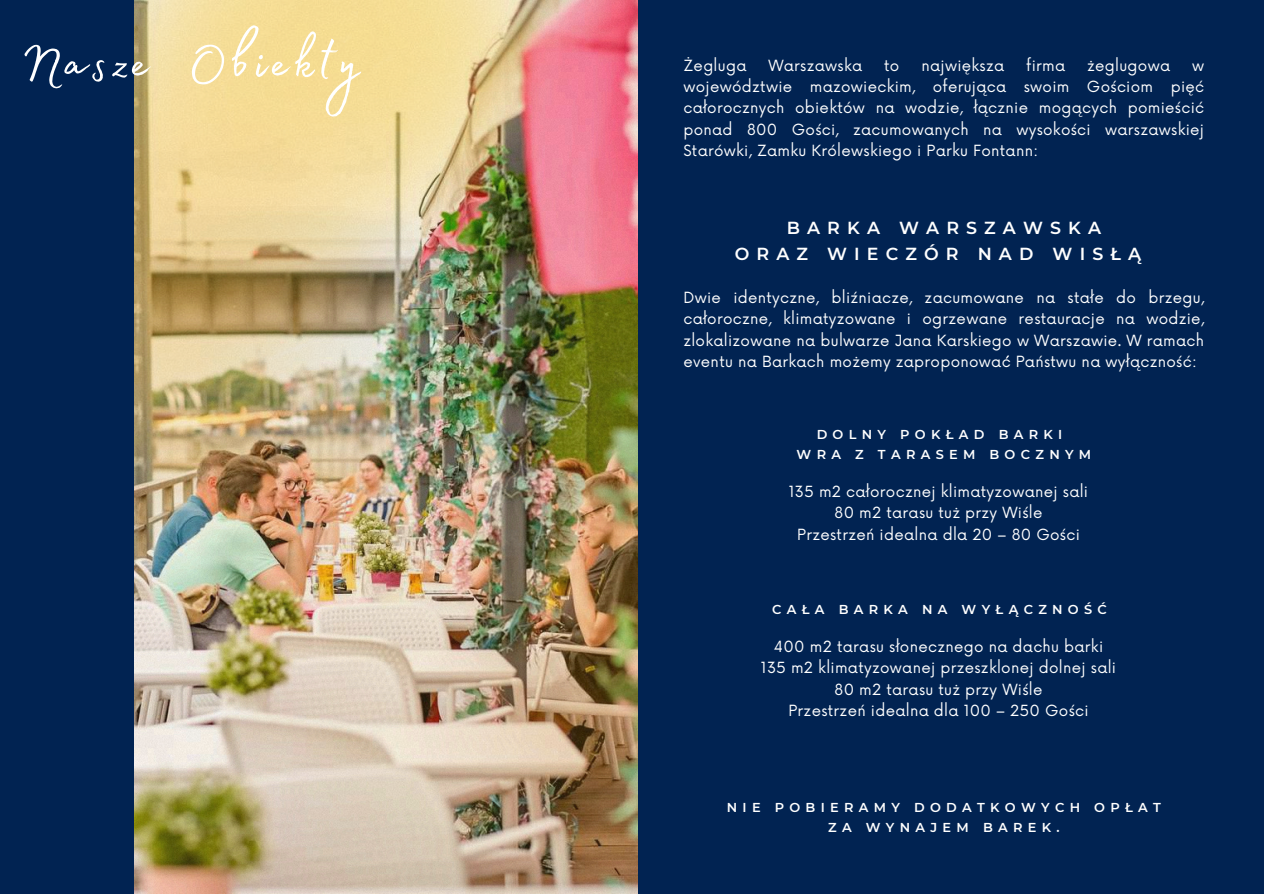
<style>
.page{position:relative;width:1264px;height:894px;background:#fff}
.page>*{position:absolute;margin:0;border:0;box-sizing:border-box;transform-origin:0 0}
.t1{font:67.5px "Madelyn Fill";letter-spacing:.065em;color:#fff}
.t2{font:600 17.4px/26px "Montserrat";letter-spacing:.41em;color:#fff}
.t3{font:15px/21.5px "Now";letter-spacing:.02em;color:#fff;text-align:justify}
.t4{font:600 12.9px/19.4px "Montserrat";letter-spacing:.41em;color:#fff}
</style>
<div class="page">
<div style="left:0;top:0;width:1263px;height:893px;background:#012352"></div>
<img style="left:135px;top:0;width:502px;height:893px">
<h1 class="t1" style="left:21px;top:11px;width:340px">Nasze Obiekty</h1>
<p class="t3" style="left:683px;top:55px;width:64px">Żegluga</p>
<p class="t3" style="left:768px;top:55px;width:95px">Warszawska</p>
<p class="t3" style="left:884px;top:55px;width:17px">to</p>
<p class="t3" style="left:921px;top:55px;width:84px">największa</p>
<p class="t3" style="left:1026px;top:55px;width:40px">firma</p>
<p class="t3" style="left:1087px;top:55px;width:84px">żeglugowa</p>
<p class="t3" style="left:683px;top:55px;width:522px;text-indent:508px">w województwie mazowieckim, oferująca swoim Gościom pięć całorocznych obiektów na wodzie, łącznie mogących pomieścić ponad 800 Gości, zacumowanych na wysokości warszawskiej Starówki, Zamku Królewskiego i Parku Fontann:</p>
<p class="t2" style="left:734px;top:214px;width:408px;text-indent:52px">BARKA WARSZAWSKA<br>ORAZ WIECZÓR NAD WISŁĄ</p>
<p class="t3" style="left:683px;top:287px;width:522px">Dwie identyczne, bliźniacze, zacumowane na stałe do brzegu, całoroczne, klimatyzowane i ogrzewane restauracje na wodzie, zlokalizowane na bulwarze Jana Karskiego w Warszawie. W ramach eventu na Barkach możemy zaproponować́ Państwu na wyłączność:</p>
<p class="t4" style="left:796px;top:425px;width:296px;text-indent:20px">DOLNY POKŁAD BARKI<br>WRA Z TARASEM BOCZNYM</p>
<p class="t3" style="left:789px;top:481px;width:301px;text-align:center">135 m2 całorocznej klimatyzowanej sali<br>80 m2 tarasu tuż przy Wiśle<br>Przestrzeń idealna dla 20 – 80 Gości</p>
<p class="t4" style="left:772px;top:600px;width:336px">CAŁA BARKA NA WYŁĄCZNOŚĆ</p>
<p class="t3" style="left:761px;top:636px;width:357px;text-align:center">400 m2 tarasu słonecznego na dachu barki 135 m2 klimatyzowanej przeszklonej dolnej sali 80 m2 tarasu tuż przy Wiśle<br>Przestrzeń idealna dla 100 – 250 Gości</p>
<p class="t4" style="left:727px;top:797px;width:435px;text-align:center">NIE POBIERAMY DODATKOWYCH OPŁAT<br>ZA WYNAJEM BAREK.</p>
</div>
